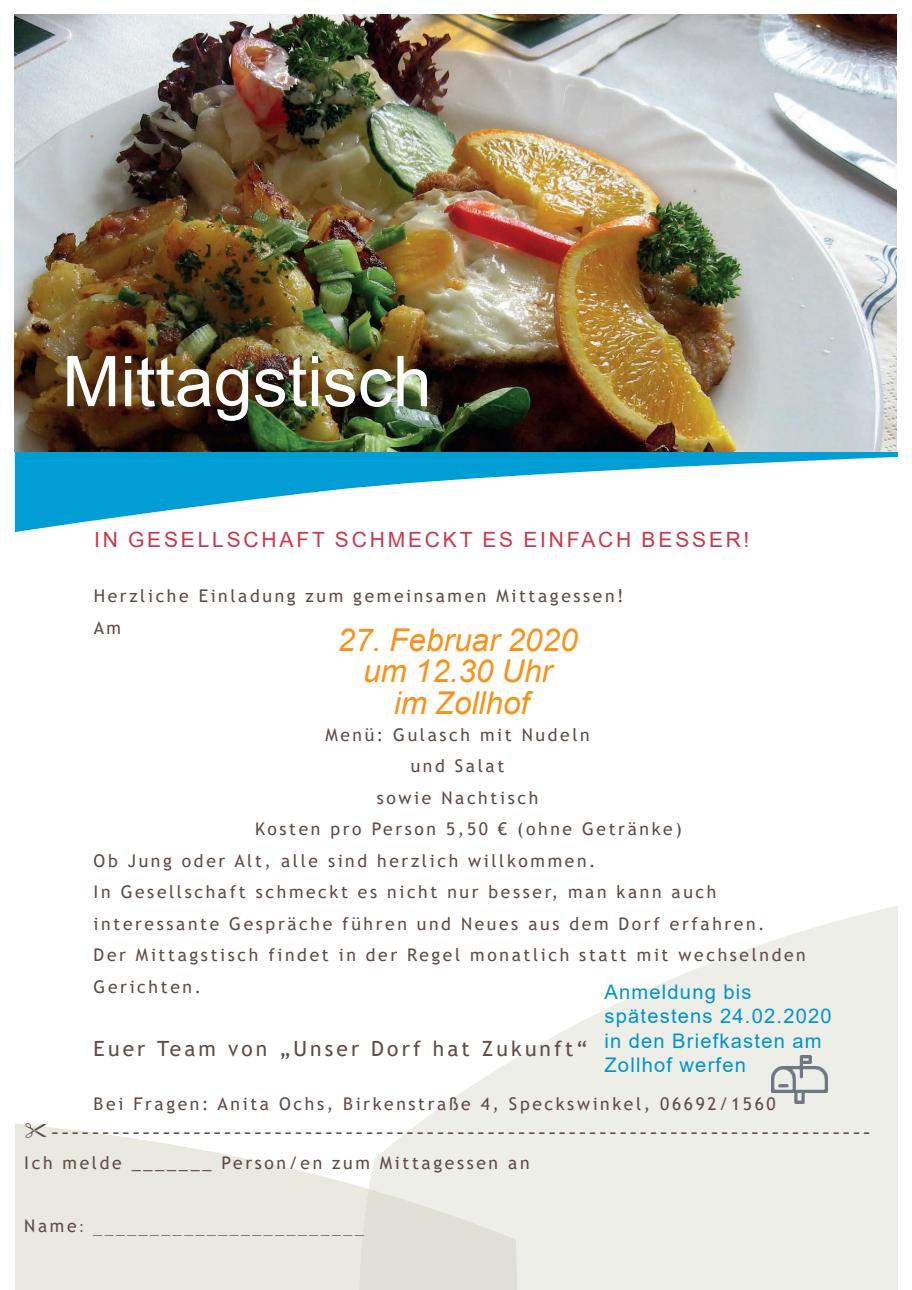
<style>
.page{position:relative;width:912px;height:1290px;background:#fff}
.page>*{position:absolute;margin:0;border:0;box-sizing:border-box;transform-origin:0 0}
.t1{font:70px "Arial";color:#fff}
.t2{font:italic 31.5px/31.5px "Arial";color:#f7931d;text-align:center}
.t3{font:21px "Times New Roman";color:#604c48}
.t4{font:21px "Arial";letter-spacing:.135em;color:#c9394c}
.t5{font:21px "Trebuchet MS";letter-spacing:.15em;color:#604c48}
.t6{font:20.12px/24.3px "Arial";letter-spacing:.06em;color:#0094c8}
.t7{font:17.5px/31.5px "Trebuchet MS";letter-spacing:.15em;color:#604c48}
.t8{font:17.5px "Times New Roman";color:#604c48}
.s1{font-family:"Trebuchet MS"}
</style>
<div class="page">
<svg style="left:369px;top:906px;width:528px;height:384px;fill:#eeeee9"></svg>
<svg style="left:15px;top:1123px;width:354px;height:167px;fill:#e9e9df"></svg>
<svg style="left:353px;top:1189px;width:169px;height:101px;background:#e3e3db"></svg>
<img style="left:15px;top:15px;width:881px;height:437px">
<svg style="left:15px;top:452px;width:882px;height:80px"></svg>
<img style="left:771px;top:1056px;width:56px;height:47px">
<svg style="left:26px;top:1123px;width:21px;height:15px"></svg>
<h1 class="t1" style="left:62px;top:333px;width:371px">Mittagstisch</h1>
<p class="t4" style="left:94px;top:525px;width:657px">IN GESELLSCHAFT SCHMECKT ES EINFACH BESSER!</p>
<p class="t7" style="left:94px;top:580px;width:531px">Herzliche Einladung zum gemeinsamen Mittagessen!<br>Am</p>
<h2 class="t2" style="left:338px;top:624px;width:241px">27. Februar 2020 um 12.30 Uhr<br>im Zollhof</h2>
<p class="t7" style="left:325px;top:719px;width:266px">Menü: Gulasch mit Nudeln</p>
<p class="t7" style="left:411px;top:750px;width:95px">und Salat</p>
<p class="t7" style="left:377px;top:782px;width:163px">sowie Nachtisch</p>
<p class="t7" style="left:255px;top:813px;width:428px">Kosten pro Person 5,50 € (ohne Getränke)</p>
<p class="t7" style="left:94px;top:845px;width:503px">Ob Jung oder Alt, alle sind herzlich willkommen.</p>
<p class="t7" style="left:94px;top:876px;width:624px">In Gesellschaft schmeckt es nicht nur besser, man kann auch</p>
<p class="t7" style="left:94px;top:908px;width:672px">interessante Gespräche führen und Neues aus dem Dorf erfahren.</p>
<p class="t7" style="left:94px;top:939px;width:713px">Der Mittagstisch findet in der Regel monatlich statt mit wechselnden</p>
<p class="t7" style="left:94px;top:971px;width:109px">Gerichten.</p>
<p class="t6" style="left:604px;top:980px;width:229px">Anmeldung bis spätestens 24.02.2020 in den Briefkasten am<br>Zollhof werfen</p>
<p class="t5" style="left:94px;top:1036px;width:495px">Euer Team von „Unser Dorf hat Zukunft“</p>
<p class="t7" style="left:94px;top:1088px;width:683px">Bei Fragen: Anita Ochs, Birkenstraße 4, Speckswinkel, 06692/1560</p>
<p class="t3" style="left:52px;top:1116px;width:820px">---------------------------------------------------------------------------------</p>
<p class="t7" style="left:24px;top:1147px;width:507px">Ich melde _______ Person/en zum Mittagessen an</p>
<p class="t8" style="left:24px;top:1214px;width:341px"><span class="s1">Name</span>: ________________________</p>
</div>
